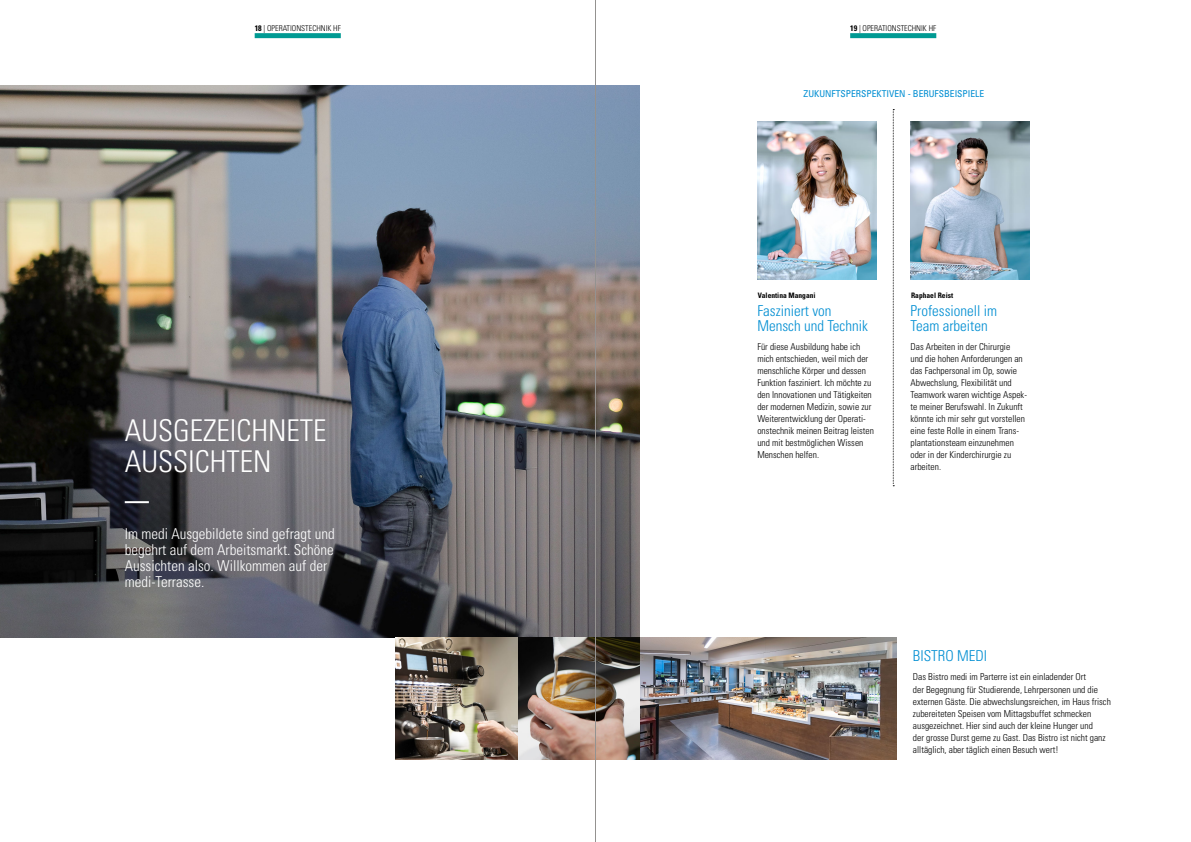
<style>
.page{position:relative;width:1191px;height:842px;background:#fff}
.page>*{position:absolute;margin:0;border:0;box-sizing:border-box;transform-origin:0 0}
.t1{font:300 condensed 30px/31px "Univers";color:#fff}
.t2{font:300 condensed 15px/16px "Univers";color:#fff}
.t3{font:300 condensed 15px/15px "Univers";color:#008ed2}
.t4{font:300 condensed 9.5px/12px "Univers";color:#000}
.t5{font:condensed 9.5px "Univers";color:#008ed2}
.t6{font:300 condensed 8px "Univers";color:#000}
.t7{font:700 condensed 7.5px "Univers";color:#000}
.s1{font-weight:700}
</style>
<div class="page">
<div style="left:255px;top:33px;width:86px;height:5px;background:#009a93"></div>
<div style="left:850px;top:33px;width:86px;height:5px;background:#009a93"></div>
<img style="left:0;top:85px;width:639px;height:553px">
<img style="left:395px;top:638px;width:501px;height:121px">
<svg style="left:893px;top:109px;width:1px;height:377px"></svg>
<hr style="left:125px;top:501px;width:24px;height:2px;background:#fff">
<img style="left:757px;top:121px;width:119px;height:158px">
<img style="left:910px;top:121px;width:119px;height:158px">
<hr style="left:595px;top:0;width:1px;height:842px;background:#949290">
<p class="t6" style="left:255px;top:23px;width:88px"><span class="s1">18</span> | OPERATIONSTECHNIK HF</p>
<p class="t6" style="left:850px;top:23px;width:88px"><span class="s1">19</span> | OPERATIONSTECHNIK HF</p>
<h1 class="t1" style="left:125px;top:415px;width:203px">AUSGEZEICHNETE<br>AUSSICHTEN</h1>
<h2 class="t2" style="left:125px;top:526px;width:211px">Im medi Ausgebildete sind gefragt und begehrt auf dem Arbeitsmarkt. Schöne<br>Aussichten also. Willkommen auf der medi-Terrasse.</h2>
<p class="t5" style="left:803px;top:88px;width:182px">ZUKUNFTSPERSPEKTIVEN - BERUFSBEISPIELE</p>
<p class="t7" style="left:758px;top:290px;width:59px">Valentina Mangani</p>
<h2 class="t3" style="left:757px;top:303px;width:112px">Fasziniert von<br>Mensch und Technik</h2>
<p class="t4" style="left:757px;top:340px;width:118px">Für diese Ausbildung habe ich mich entschieden, weil mich der menschliche Körper und dessen<br>Funktion fasziniert. Ich möchte zu den Innovationen und Tätigkeiten der modernen Medizin, sowie zur<br>Weiterentwicklung der Operati&shy;onstechnik meinen Beitrag leisten und mit bestmöglichen Wissen<br>Menschen helfen.</p>
<p class="t7" style="left:911px;top:290px;width:44px">Raphael Reist</p>
<h2 class="t3" style="left:910px;top:303px;width:88px">Professionell im<br>Team arbeiten</h2>
<p class="t4" style="left:910px;top:340px;width:118px">Das Arbeiten in der Chirurgie<br>und die hohen Anforderungen an das Fachpersonal im Op, sowie<br>Abwechslung, Flexibilität und<br>Teamwork waren wichtige Aspek&shy;te meiner Berufswahl. In Zukunft könnte ich mir sehr gut vorstellen eine feste Rolle in einem Trans&shy;plantationsteam einzunehmen oder in der Kinderchirurgie zu arbeiten.</p>
<h2 class="t3" style="left:913px;top:648px;width:76px">BISTRO MEDI</h2>
<p class="t4" style="left:913px;top:671px;width:199px">Das Bistro medi im Parterre ist ein einladender Ort<br>der Begegnung für Studierende, Lehrpersonen und die externen Gäste. Die abwechslungsreichen, im Haus frisch zubereiteten Speisen vom Mittagsbuffet schmecken ausgezeichnet. Hier sind auch der kleine Hunger und<br>der grosse Durst gerne zu Gast. Das Bistro ist nicht ganz alltäglich, aber täglich einen Besuch wert!</p>
</div>
